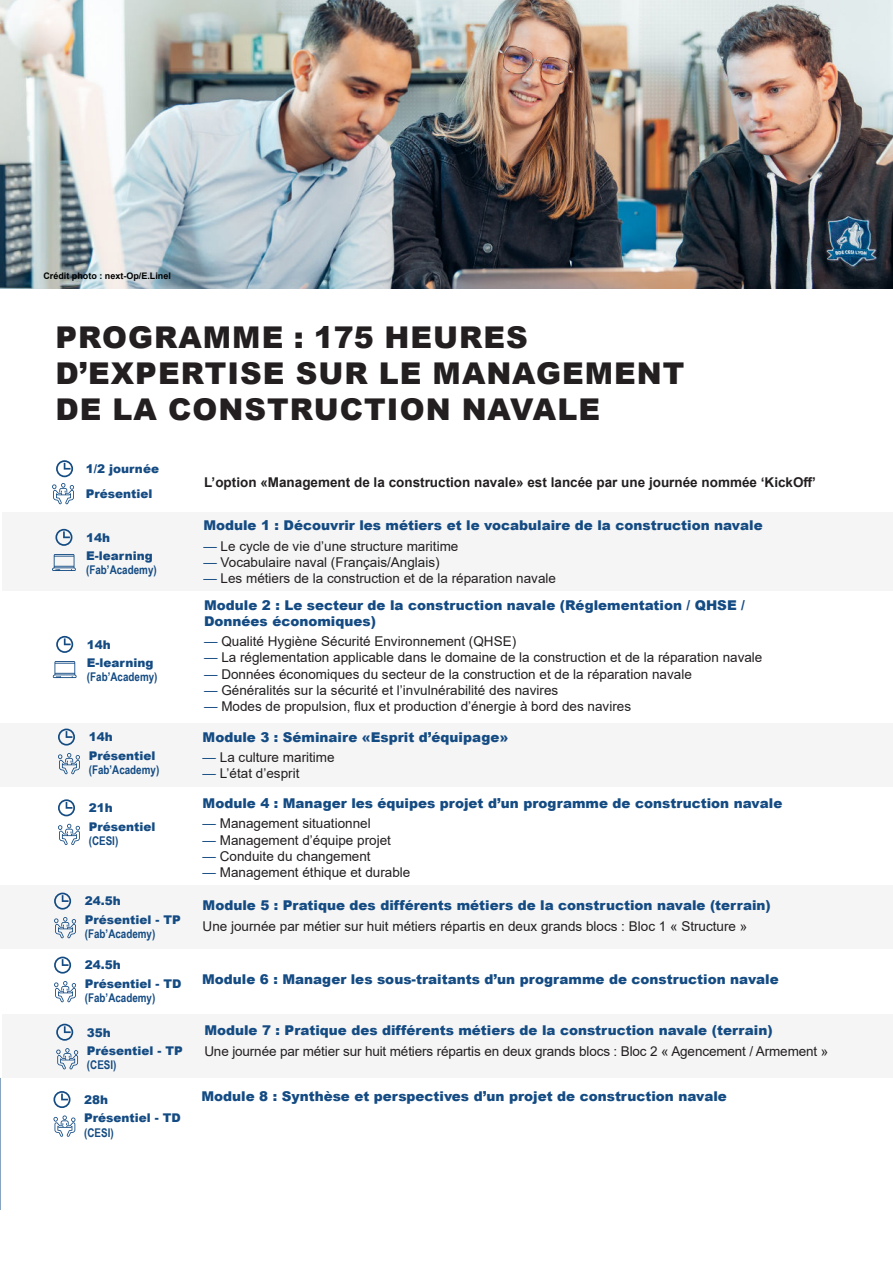
<style>
.page{position:relative;width:893px;height:1263px;background:#fff}
.page>*{position:absolute;margin:0;border:0;box-sizing:border-box;transform-origin:0 0}
.t1{font:900 30px/36px "Arial";letter-spacing:.035em;color:#231f20}
.t2{font:13.5px "Arial";color:#231f20}
.t3{font:900 13.5px/26.5px "Arial";color:#144b83}
.t4{font:700 13.5px "Arial";color:#231f20}
.t5{font:900 12px/18.3px "Arial";color:#144b83}
.t6{font:700 12px "Arial Narrow";color:#144b83}
.t7{font:700 9px "Arial";color:#000}
.s1{color:#144b83}
.s2{font-weight:400}
.s3{font-weight:400;color:#231f20}
</style>
<div class="page">
<div style="left:3px;top:1014px;width:890px;height:64px;background:#f5f5f5"></div>
<div style="left:1px;top:885px;width:892px;height:64px;background:#f5f5f5"></div>
<div style="left:1px;top:723px;width:892px;height:64px;background:#f5f5f5"></div>
<div style="left:2px;top:512px;width:891px;height:79px;background:#f5f5f5"></div>
<svg style="left:55px;top:529px;width:17px;height:17px"></svg>
<svg style="left:52px;top:554px;width:24px;height:17px"></svg>
<svg style="left:56px;top:460px;width:17px;height:17px"></svg>
<svg style="left:52px;top:483px;width:22px;height:21px"></svg>
<svg style="left:56px;top:636px;width:17px;height:17px"></svg>
<svg style="left:53px;top:661px;width:24px;height:17px"></svg>
<svg style="left:58px;top:728px;width:17px;height:17px"></svg>
<svg style="left:58px;top:753px;width:22px;height:21px"></svg>
<svg style="left:58px;top:799px;width:17px;height:17px"></svg>
<svg style="left:58px;top:824px;width:22px;height:21px"></svg>
<svg style="left:54px;top:892px;width:17px;height:17px"></svg>
<svg style="left:54px;top:917px;width:22px;height:21px"></svg>
<svg style="left:54px;top:956px;width:17px;height:17px"></svg>
<svg style="left:54px;top:981px;width:22px;height:21px"></svg>
<svg style="left:53px;top:1091px;width:17px;height:17px"></svg>
<svg style="left:53px;top:1115px;width:22px;height:22px"></svg>
<svg style="left:56px;top:1024px;width:17px;height:17px"></svg>
<svg style="left:56px;top:1048px;width:22px;height:21px"></svg>
<img style="left:0;top:0;width:893px;height:288px">
<p class="t7" style="left:43px;top:272px;width:129px">Crédit photo : next-Op/E.Linel</p>
<h1 class="t1" style="left:55px;top:323px;width:631px">PROGRAMME : 175 HEURES<br>D’EXPERTISE SUR LE MANAGEMENT<br>DE LA CONSTRUCTION NAVALE</h1>
<p class="t5" style="left:86px;top:457px;width:75px;line-height:25px">1/2 journée<br>Présentiel</p>
<p class="t5" style="left:86px;top:529px;width:68px">14h<br>E-learning</p>
<p class="t6" style="left:86px;top:566px;width:72px">(Fab’Academy)</p>
<p class="t5" style="left:87px;top:636px;width:68px">14h<br>E-learning</p>
<p class="t6" style="left:87px;top:673px;width:72px">(Fab’Academy)</p>
<p class="t5" style="left:89px;top:729px;width:68px">14h<br>Présentiel</p>
<p class="t6" style="left:89px;top:765px;width:72px">(Fab’Academy)</p>
<p class="t5" style="left:89px;top:800px;width:68px">21h<br>Présentiel</p>
<p class="t6" style="left:89px;top:836px;width:31px">(CESI)</p>
<p class="t5" style="left:85px;top:893px;width:97px">24.5h<br>Présentiel - TP</p>
<p class="t6" style="left:85px;top:929px;width:72px">(Fab’Academy)</p>
<p class="t5" style="left:85px;top:957px;width:98px">24.5h<br>Présentiel - TD</p>
<p class="t6" style="left:85px;top:993px;width:72px">(Fab’Academy)</p>
<p class="t5" style="left:87px;top:1024px;width:97px">35h<br>Présentiel - TP</p>
<p class="t6" style="left:87px;top:1060px;width:31px">(CESI)</p>
<p class="t5" style="left:84px;top:1091px;width:98px">28h<br>Présentiel - TD</p>
<p class="t6" style="left:84px;top:1128px;width:31px">(CESI)</p>
<p class="t4" style="left:204px;top:472px;width:613px">L’option «Management de la construction navale» est lancée par une journée nommée ‘KickOff’</p>
<p class="t3" style="left:203px;top:513px;width:561px">Module 1 : Découvrir les métiers et le vocabulaire de la construction navale</p>
<p class="t2" style="left:203px;top:541px;width:257px"><span class="s1">—</span> Le cycle de vie d’une structure maritime</p>
<p class="t2" style="left:203px;top:557px;width:238px"><span class="s1">—</span> Vocabulaire naval (Français/Anglais)</p>
<p class="t3" style="left:203px;top:566px;width:543px"><span class="s2">—</span> <span class="s3">Les métiers de la construction et de la réparation navale<br></span>Module 2 : Le secteur de la construction navale (Réglementation / QHSE /</p>
<p class="t3" style="left:204px;top:609px;width:173px">Données économiques)</p>
<p class="t2" style="left:204px;top:636px;width:314px"><span class="s1">—</span> Qualité Hygiène Sécurité Environnement (QHSE)</p>
<p class="t2" style="left:204px;top:653px;width:560px"><span class="s1">—</span> La réglementation applicable dans le domaine de la construction et de la réparation navale</p>
<p class="t2" style="left:204px;top:669px;width:489px"><span class="s1">—</span> Données économiques du secteur de la construction et de la réparation navale</p>
<p class="t2" style="left:204px;top:685px;width:356px"><span class="s1">—</span> Généralités sur la sécurité et l’invulnérabilité des navires</p>
<p class="t2" style="left:204px;top:697px;width:428px"><span class="s1">—</span> Modes de propulsion, flux et production d’énergie à bord des navires</p>
<p class="t3" style="left:203px;top:725px;width:307px">Module 3 : Séminaire «Esprit d’équipage»</p>
<p class="t2" style="left:203px;top:752px;width:134px"><span class="s1">—</span> La culture maritime</p>
<p class="t3" style="left:203px;top:760px;width:581px;line-height:29.5px"><span class="s2">—</span> <span class="s3">L’état d’esprit<br></span>Module 4 : Manager les équipes projet d’un programme de construction navale</p>
<p class="t2" style="left:203px;top:818px;width:170px"><span class="s1">—</span> Management situationnel</p>
<p class="t2" style="left:203px;top:835px;width:190px"><span class="s1">—</span> Management d’équipe projet</p>
<p class="t2" style="left:203px;top:851px;width:170px"><span class="s1">—</span> Conduite du changement</p>
<p class="t2" style="left:203px;top:867px;width:209px"><span class="s1">—</span> Management éthique et durable</p>
<p class="t3" style="left:203px;top:893px;width:570px">Module 5 : Pratique des différents métiers de la construction navale (terrain)</p>
<p class="t2" style="left:203px;top:921px;width:546px">Une journée par métier sur huit métiers répartis en deux grands blocs : Bloc 1 « Structure »</p>
<p class="t3" style="left:202px;top:967px;width:578px">Module 6 : Manager les sous-traitants d’un programme de construction navale</p>
<p class="t3" style="left:204px;top:1018px;width:570px">Module 7 : Pratique des différents métiers de la construction navale (terrain)</p>
<p class="t2" style="left:204px;top:1046px;width:625px">Une journée par métier sur huit métiers répartis en deux grands blocs : Bloc 2 « Agencement / Armement »</p>
<p class="t3" style="left:201px;top:1084px;width:527px">Module 8 : Synthèse et perspectives d’un projet de construction navale</p>
</div>
